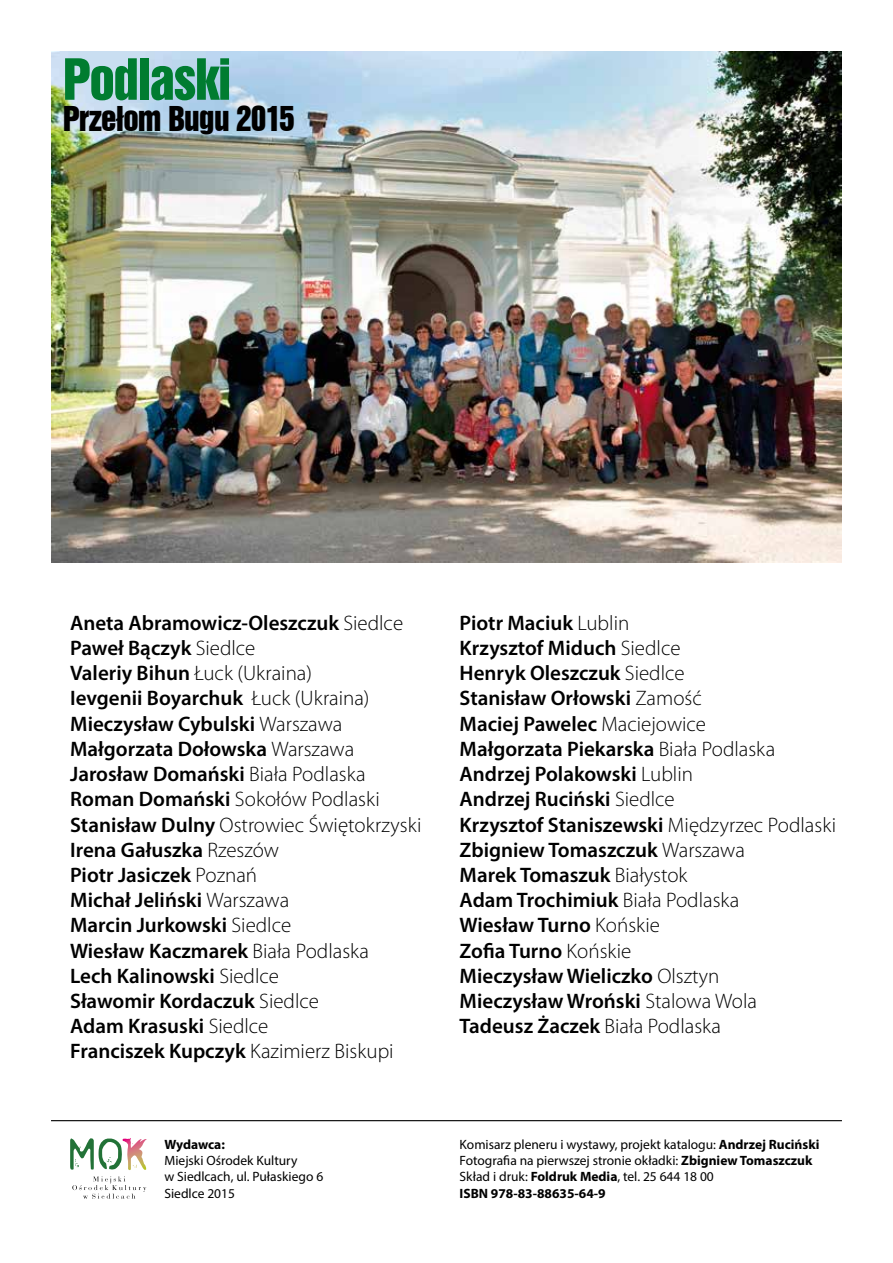
<style>
.page{position:relative;width:893px;height:1263px;background:#fff}
.page>*{position:absolute;margin:0;border:0;box-sizing:border-box;transform-origin:0 0}
.t1{font:51.75px "Swiss 921 BT Regular A";letter-spacing:-.025em;color:#007c30}
.t2{font:31.35px "Swiss 921 BT Regular A";letter-spacing:-.025em;color:#000}
.t3{font:600 21px/25.2px "Myriad Pro";color:#000}
.t4{font:13.5px/16.2px "Myriad Pro";color:#000}
.t5{font:700 13.5px "Myriad Pro";letter-spacing:-.015em;color:#000}
.s1{font-weight:300}
.s2{font-weight:700}
</style>
<div class="page">
<img style="left:51px;top:51px;width:791px;height:512px">
<hr style="left:51px;top:1120px;width:791px;height:1px;background:#000">
<svg style="left:70px;top:1138px;width:77px;height:32px"></svg>
<svg style="left:72px;top:1176px;width:75px;height:23px"></svg>
<h1 class="t1" style="left:63px;top:46px;width:170px">Podlaski</h1>
<h2 class="t2" style="left:63px;top:98px;width:234px">Przełom Bugu 2015</h2>
<p class="t3" style="left:70px;top:610px;width:353px">Aneta Abramowicz-Oleszczuk <span class="s1">Siedlce<br></span>Paweł Bączyk <span class="s1">Siedlce<br></span>Valeriy Bihun <span class="s1">Łuck (Ukraina)<br></span>Ievgenii Boyarchuk <span class="s1">Łuck (Ukraina)<br></span>Mieczysław Cybulski <span class="s1">Warszawa<br></span>Małgorzata Dołowska <span class="s1">Warszawa<br></span>Jarosław Domański <span class="s1">Biała Podlaska<br></span>Roman Domański <span class="s1">Sokołów Podlaski<br></span>Stanisław Dulny <span class="s1">Ostrowiec Świętokrzyski<br></span>Irena Gałuszka <span class="s1">Rzeszów<br></span>Piotr Jasiczek <span class="s1">Poznań<br></span>Michał Jeliński <span class="s1">Warszawa<br></span>Marcin Jurkowski <span class="s1">Siedlce<br></span>Wiesław Kaczmarek <span class="s1">Biała Podlaska<br></span>Lech Kalinowski <span class="s1">Siedlce<br></span>Sławomir Kordaczuk <span class="s1">Siedlce<br></span>Adam Krasuski <span class="s1">Siedlce<br></span>Franciszek Kupczyk <span class="s1">Kazimierz Biskupi</span></p>
<p class="t5" style="left:164px;top:1135px;width:62px">Wydawca:</p>
<p class="t4" style="left:164px;top:1152px;width:160px">Miejski Ośrodek Kultury<br>w Siedlcach, ul. Pułaskiego 6<br>Siedlce 2015</p>
<p class="t3" style="left:460px;top:610px;width:378px">Piotr Maciuk <span class="s1">Lublin<br></span>Krzysztof Miduch <span class="s1">Siedlce<br></span>Henryk Oleszczuk <span class="s1">Siedlce<br></span>Stanisław Orłowski <span class="s1">Zamość<br></span>Maciej Pawelec <span class="s1">Maciejowice<br></span>Małgorzata Piekarska <span class="s1">Biała Podlaska<br></span>Andrzej Polakowski <span class="s1">Lublin<br></span>Andrzej Ruciński <span class="s1">Siedlce<br></span>Krzysztof Staniszewski <span class="s1">Międzyrzec Podlaski<br></span>Zbigniew Tomaszczuk <span class="s1">Warszawa<br></span>Marek Tomaszuk <span class="s1">Białystok<br></span>Adam Trochimiuk <span class="s1">Biała Podlaska<br></span>Wiesław Turno <span class="s1">Końskie<br></span>Zofia Turno <span class="s1">Końskie<br></span>Mieczysław Wieliczko <span class="s1">Olsztyn<br></span>Mieczysław Wroński <span class="s1">Stalowa Wola<br></span>Tadeusz Żaczek <span class="s1">Biała Podlaska</span></p>
<p class="t4" style="left:460px;top:1136px;width:361px">Komisarz pleneru i wystawy, projekt katalogu: <span class="s2">Andrzej Ruciński </span>Fotografia na pierwszej stronie okładki: <span class="s2">Zbigniew Tomaszczuk </span>Skład i druk: <span class="s2">Foldruk Media</span>, tel. 25 644 18 00<br><span class="s2">ISBN 978-83-88635-64-9</span></p>
</div>
